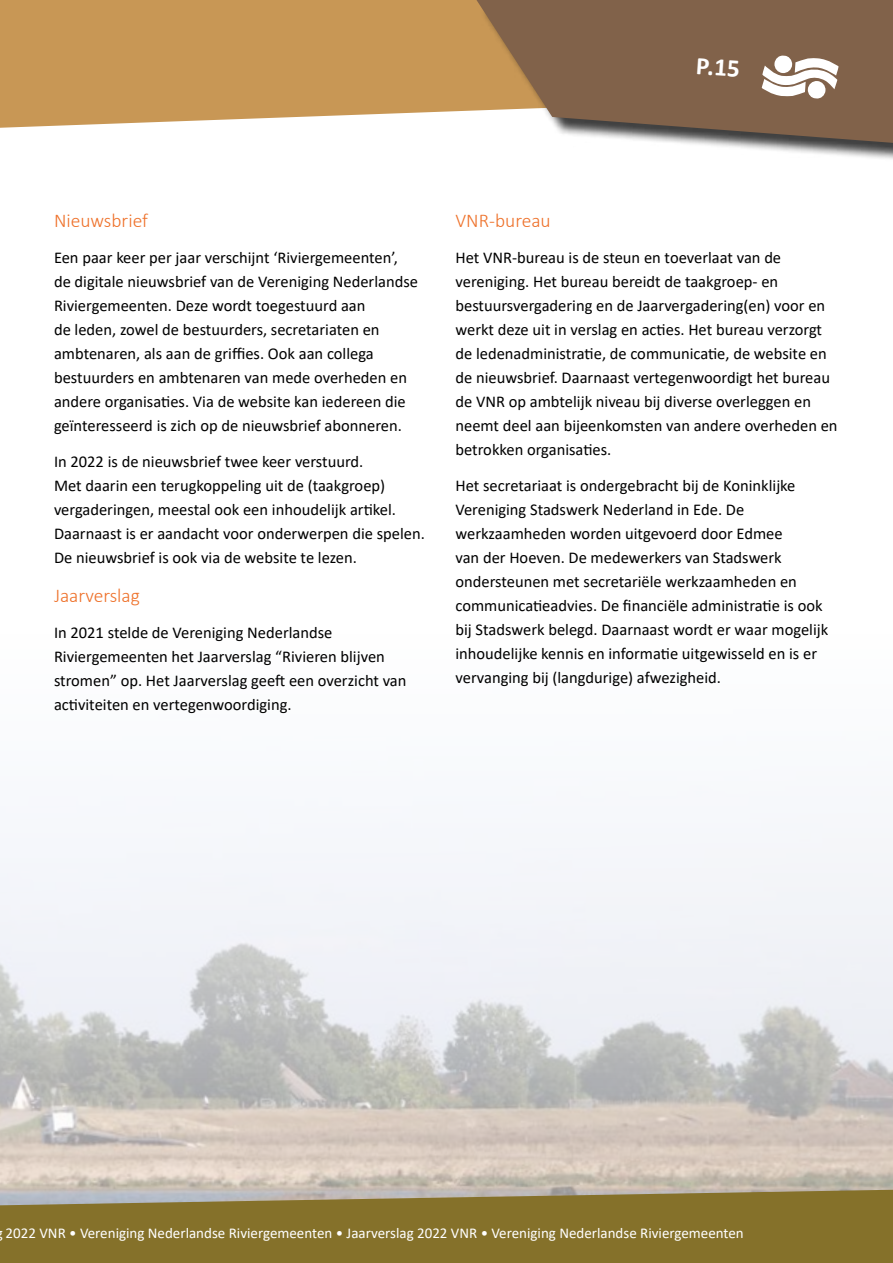
<style>
.page{position:relative;width:893px;height:1263px;background:#fff}
.page>*{position:absolute;margin:0;border:0;box-sizing:border-box;transform-origin:0 0}
.t1{font:700 25.5px "Calibri";color:#fff}
.t2{font:300 19.5px "Calibri";color:#ee712a}
.t3{font:16.5px/24px "Calibri";color:#000}
.t4{font:15px "Calibri";color:#fff}
</style>
<div class="page">
<img style="left:0;top:848px;width:893px;height:342px">
<svg style="left:0;top:1190px;width:893px;height:73px;background:#8a7839"></svg>
<svg style="left:0;top:0;width:476px;height:128px;background:#cb9e60"></svg>
<div style="left:479px;top:3px;width:414px;height:159px;background:#000;opacity:.75"></div>
<svg style="left:476px;top:0;width:417px;height:143px;background:#957a62"></svg>
<svg style="left:555px;top:15px;width:284px;height:98px;background:#8a6d56"></svg>
<h1 class="t1" style="left:697px;top:48px;width:45px;rotate:4deg">P.15</h1>
<p class="t2" style="left:54px;top:209px;width:95px">Nieuwsbrief</p>
<p class="t3" style="left:54px;top:245px;width:366px">Een paar keer per jaar verschijnt ‘Riviergemeenten’, de digitale nieuwsbrief van de Vereniging Nederlandse Riviergemeenten. Deze wordt toegestuurd aan<br>de leden, zowel de bestuurders, secretariaten en ambtenaren, als aan de griffies. Ook aan collega bestuurders en ambtenaren van mede overheden en andere organisaties. Via de website kan iedereen die geïnteresseerd is zich op de nieuwsbrief abonneren.</p>
<p class="t3" style="left:54px;top:449px;width:372px">In 2022 is de nieuwsbrief twee keer verstuurd.<br>Met daarin een terugkoppeling uit de (taakgroep) vergaderingen, meestal ook een inhoudelijk artikel.<br>Daarnaast is er aandacht voor onderwerpen die spelen.<br>De nieuwsbrief is ook via de website te lezen.</p>
<p class="t2" style="left:54px;top:584px;width:87px">Jaarverslag</p>
<p class="t3" style="left:54px;top:620px;width:354px">In 2021 stelde de Vereniging Nederlandse Riviergemeenten het Jaarverslag “Rivieren blijven stromen” op. Het Jaarverslag geeft een overzicht van activiteiten en vertegenwoordiging.</p>
<p class="t2" style="left:455px;top:209px;width:97px">VNR-bureau</p>
<p class="t3" style="left:455px;top:245px;width:384px">Het VNR-bureau is de steun en toeverlaat van de vereniging. Het bureau bereidt de taakgroep- en bestuursvergadering en de Jaarvergadering(en) voor en werkt deze uit in verslag en acties. Het bureau verzorgt de ledenadministratie, de communicatie, de website en de nieuwsbrief. Daarnaast vertegenwoordigt het bureau de VNR op ambtelijk niveau bij diverse overleggen en neemt deel aan bijeenkomsten van andere overheden en betrokken organisaties.</p>
<p class="t3" style="left:455px;top:473px;width:374px">Het secretariaat is ondergebracht bij de Koninklijke Vereniging Stadswerk Nederland in Ede. De werkzaamheden worden uitgevoerd door Edmee<br>van der Hoeven. De medewerkers van Stadswerk ondersteunen met secretariële werkzaamheden en communicatieadvies. De financiële administratie is ook bij Stadswerk belegd. Daarnaast wordt er waar mogelijk inhoudelijke kennis en informatie uitgewisseld en is er vervanging bij (langdurige) afwezigheid.</p>
<p class="t4" style="left:6px;top:1222px;width:740px">2022 VNR • Vereniging Nederlandse Riviergemeenten • Jaarverslag 2022 VNR • Vereniging Nederlandse Riviergemeenten</p>
</div>
